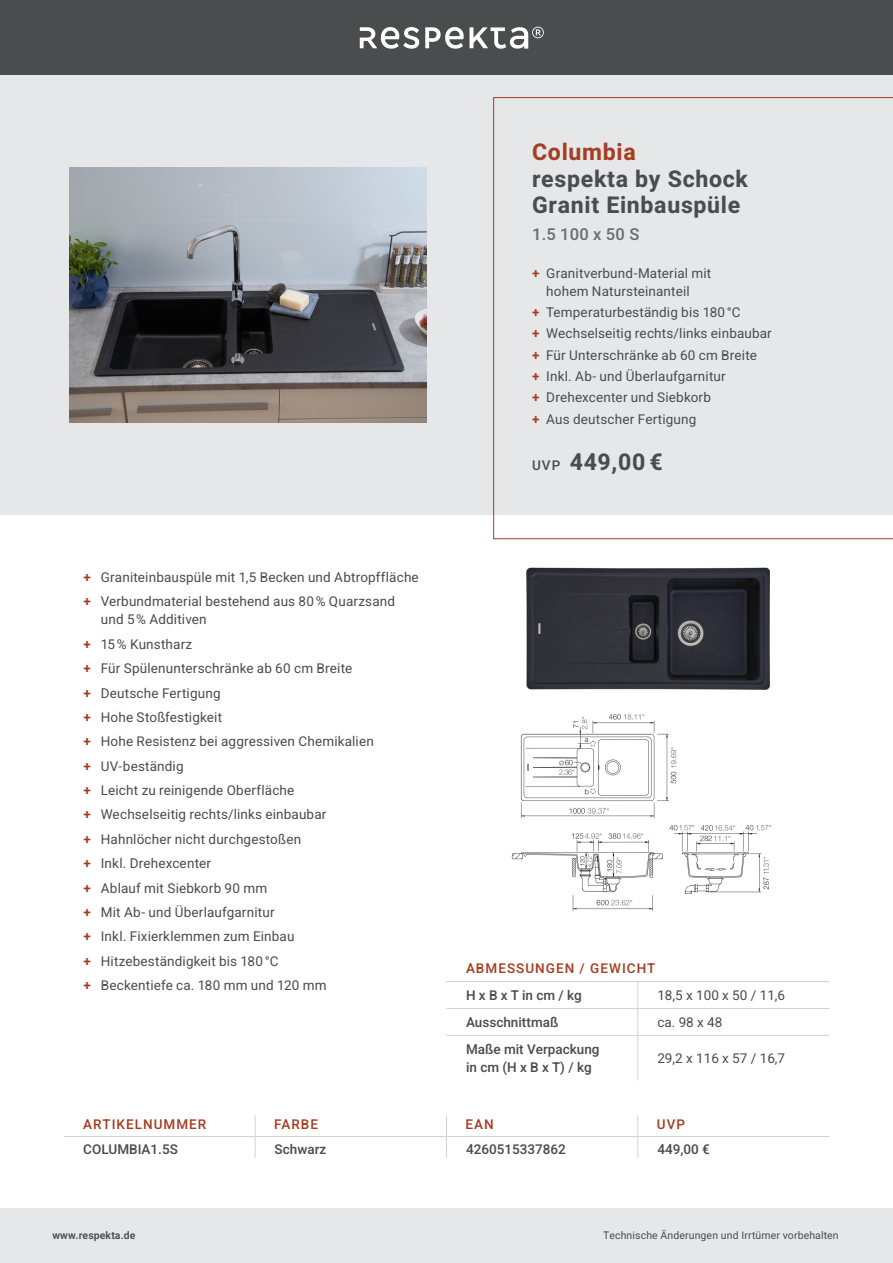
<style>
.page{position:relative;width:893px;height:1263px;background:#fff}
.page>*{position:absolute;margin:0;border:0;box-sizing:border-box;transform-origin:0 0}
.t1{font:700 23.1px "Heebo";letter-spacing:.03em;color:#4b4c4d}
.t2{font:700 23.1px "Heebo";letter-spacing:.03em;color:#a63e22}
.t3{font:500 16.5px "Heebo";color:#6c6d70}
.Absatzformat_2{font:13.5px/18px "Heebo";letter-spacing:.015em;color:#4b4c4d;text-align:center}
.t4{font:500 13.5px "Heebo";color:#4b4c4d}
.t5{font:500 13.5px "Heebo";letter-spacing:.075em;color:#a63e22}
.t6{font:10.5px "Heebo";letter-spacing:.01em;color:#4b4c4d}
.t7{font:600 10.5px "Heebo";letter-spacing:.01em;color:#4b4c4d}
.s1{font-weight:600;color:#a63e22}
.s2{font-weight:500;font-size:13.5px}
</style>
<div class="page">
<div style="left:0;top:1208px;width:893px;height:55px;background:#e6e7e9"></div>
<div style="left:0;top:0;width:893px;height:75px;background:#4b4c4d"></div>
<svg style="left:360px;top:27px;width:59px;height:22px"></svg>
<svg style="left:425px;top:27px;width:119px;height:22px"></svg>
<div style="left:0;top:75px;width:893px;height:440px;background:#e6e7e9"></div>
<svg style="left:493px;top:97px;width:400px;height:442px"></svg>
<img style="left:69px;top:167px;width:357px;height:255px">
<hr style="left:637px;top:1036px;width:1px;height:44px;background:#d1d2d4">
<hr style="left:446px;top:981px;width:192px;height:1px;background:#d1d2d4">
<hr style="left:638px;top:981px;width:191px;height:1px;background:#d1d2d4">
<hr style="left:446px;top:1008px;width:192px;height:1px;background:#d1d2d4">
<hr style="left:638px;top:1008px;width:191px;height:1px;background:#d1d2d4">
<hr style="left:446px;top:1035px;width:192px;height:1px;background:#d1d2d4">
<hr style="left:638px;top:1035px;width:191px;height:1px;background:#d1d2d4">
<svg style="left:637px;top:982px;width:1px;height:53px"></svg>
<svg style="left:255px;top:1115px;width:1px;height:43px"></svg>
<hr style="left:64px;top:1136px;width:191px;height:1px;background:#d1d2d4">
<hr style="left:255px;top:1136px;width:191px;height:1px;background:#d1d2d4">
<hr style="left:446px;top:1136px;width:192px;height:1px;background:#d1d2d4">
<hr style="left:638px;top:1136px;width:191px;height:1px;background:#d1d2d4">
<svg style="left:446px;top:1115px;width:1px;height:43px"></svg>
<svg style="left:637px;top:1115px;width:1px;height:43px"></svg>
<img style="left:511px;top:714px;width:261px;height:197px">
<img style="left:526px;top:568px;width:244px;height:121px">
<p class="Absatzformat_2" style="left:83px;top:568px;width:337px"><span class="s1">+</span> Graniteinbauspüle mit 1,5 Becken und Abtropffläche</p>
<p class="Absatzformat_2" style="left:101px;top:593px;width:296px;text-align:left;text-indent:-17px"><span class="s1">+</span> Verbundmaterial bestehend aus 80% Quarzsand und 5% Additiven</p>
<p class="Absatzformat_2" style="left:83px;top:635px;width:110px"><span class="s1">+</span> 15% Kunstharz</p>
<p class="Absatzformat_2" style="left:83px;top:659px;width:270px"><span class="s1">+</span> Für Spülenunterschränke ab 60 cm Breite</p>
<p class="Absatzformat_2" style="left:83px;top:684px;width:139px"><span class="s1">+</span> Deutsche Fertigung</p>
<p class="Absatzformat_2" style="left:83px;top:708px;width:140px"><span class="s1">+</span> Hohe Stoßfestigkeit</p>
<p class="Absatzformat_2" style="left:83px;top:732px;width:292px"><span class="s1">+</span> Hohe Resistenz bei aggressiven Chemikalien</p>
<p class="Absatzformat_2" style="left:83px;top:757px;width:102px"><span class="s1">+</span> UV-beständig</p>
<p class="Absatzformat_2" style="left:83px;top:781px;width:213px"><span class="s1">+</span> Leicht zu reinigende Oberfläche</p>
<p class="Absatzformat_2" style="left:83px;top:806px;width:245px"><span class="s1">+</span> Wechselseitig rechts/links einbaubar</p>
<p class="Absatzformat_2" style="left:83px;top:830px;width:219px"><span class="s1">+</span> Hahnlöcher nicht durchgestoßen</p>
<p class="Absatzformat_2" style="left:83px;top:854px;width:129px"><span class="s1">+</span> Inkl. Drehexcenter</p>
<p class="Absatzformat_2" style="left:83px;top:879px;width:185px"><span class="s1">+</span> Ablauf mit Siebkorb 90 mm</p>
<p class="Absatzformat_2" style="left:83px;top:903px;width:193px"><span class="s1">+</span> Mit Ab- und Überlaufgarnitur</p>
<p class="Absatzformat_2" style="left:83px;top:927px;width:213px"><span class="s1">+</span> Inkl. Fixierklemmen zum Einbau</p>
<p class="Absatzformat_2" style="left:83px;top:952px;width:197px"><span class="s1">+</span> Hitzebeständigkeit bis 180°C</p>
<p class="Absatzformat_2" style="left:83px;top:976px;width:245px"><span class="s1">+</span> Beckentiefe ca. 180 mm und 120 mm</p>
<p class="t2" style="left:532px;top:136px;width:105px">Columbia</p>
<p class="t1" style="left:532px;top:162px;width:217px">respekta by Schock</p>
<p class="t1" style="left:532px;top:189px;width:210px">Granit Einbauspüle</p>
<p class="t3" style="left:532px;top:222px;width:109px">1.5 100 x 50 S</p>
<p class="Absatzformat_2" style="left:532px;top:264px;width:181px"><span class="s1">+</span> Granitverbund-Material mit hohem Natursteinanteil</p>
<p class="Absatzformat_2" style="left:532px;top:303px;width:210px"><span class="s1">+</span> Temperaturbeständig bis 180°C</p>
<p class="Absatzformat_2" style="left:532px;top:324px;width:241px"><span class="s1">+</span> Wechselseitig rechts/links einbaubar</p>
<p class="Absatzformat_2" style="left:532px;top:346px;width:226px"><span class="s1">+</span> Für Unterschränke ab 60 cm Breite</p>
<p class="Absatzformat_2" style="left:532px;top:367px;width:195px"><span class="s1">+</span> Inkl. Ab- und Überlaufgarnitur</p>
<p class="Absatzformat_2" style="left:532px;top:389px;width:180px"><span class="s1">+</span> Drehexcenter und Siebkorb</p>
<p class="Absatzformat_2" style="left:532px;top:410px;width:166px"><span class="s1">+</span> Aus deutscher Fertigung</p>
<p class="t1" style="left:532px;top:445px;width:132px"><span class="s2">UVP</span> 449,00 €</p>
<p class="t5" style="left:466px;top:959px;width:191px">ABMESSUNGEN / GEWICHT</p>
<p class="t4" style="left:466px;top:986px;width:117px">H x B x T in cm / kg</p>
<p class="Absatzformat_2" style="left:657px;top:986px;width:129px">18,5 x 100 x 50 / 11,6</p>
<p class="t4" style="left:466px;top:1013px;width:94px">Ausschnittmaß</p>
<p class="Absatzformat_2" style="left:657px;top:1013px;width:67px">ca. 98 x 48</p>
<p class="t4" style="left:466px;top:1040px;width:135px">Maße mit Verpackung</p>
<p class="t4" style="left:466px;top:1058px;width:127px">in cm (H x B x T) / kg</p>
<p class="Absatzformat_2" style="left:657px;top:1049px;width:129px">29,2 x 116 x 57 / 16,7</p>
<p class="t5" style="left:83px;top:1115px;width:125px">ARTIKELNUMMER</p>
<p class="t5" style="left:274px;top:1115px;width:45px">FARBE</p>
<p class="t5" style="left:466px;top:1115px;width:30px">EAN</p>
<p class="t5" style="left:657px;top:1115px;width:30px">UVP</p>
<p class="t4" style="left:83px;top:1140px;width:96px">COLUMBIA1.5S</p>
<p class="t4" style="left:275px;top:1140px;width:53px">Schwarz</p>
<p class="t4" style="left:466px;top:1140px;width:101px">4260515337862</p>
<p class="t4" style="left:657px;top:1140px;width:54px">449,00 €</p>
<p class="t7" style="left:52px;top:1228px;width:85px">www.respekta.de</p>
<p class="t6" style="left:603px;top:1228px;width:237px">Technische Änderungen und Irrtümer vorbehalten</p>
</div>
